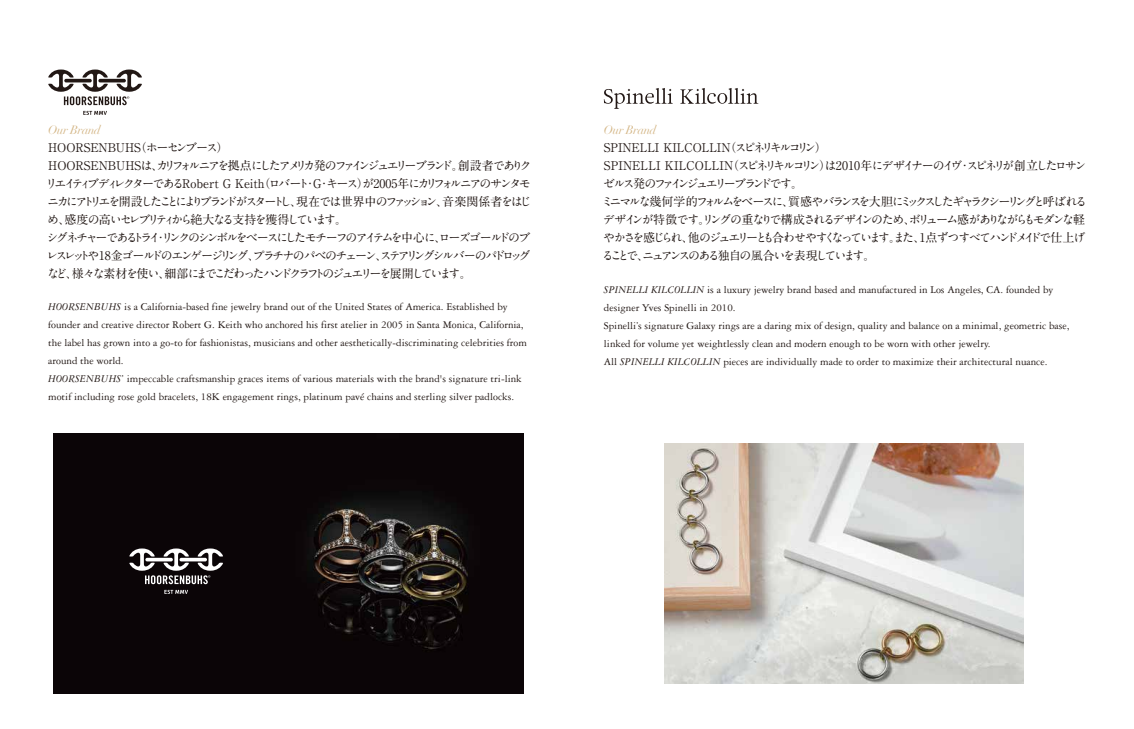
<style>
.page{position:relative;width:1134px;height:729px;background:#fff}
.page>*{position:absolute;margin:0;border:0;box-sizing:border-box;transform-origin:0 0}
.t1{font:700 12px/18px "A1 Mincho Std";letter-spacing:-.18em;color:#221815}
.t2{font:italic 12px "Didot LT Pro";letter-spacing:-.03em;color:#d4b686}
.t3{font:11px/18px "Garamond 3 LT Std";color:#221815}
.s1{font-style:italic}
</style>
<div class="page">
<svg style="left:680px;top:88px;width:78px;height:16px"></svg>
<svg style="left:604px;top:88px;width:69px;height:21px"></svg>
<img style="left:665px;top:444px;width:358px;height:239px">
<svg style="left:83px;top:111px;width:24px;height:4px"></svg>
<svg style="left:48px;top:69px;width:94px;height:36px"></svg>
<img style="left:54px;top:433px;width:469px;height:260px">
<svg style="left:129px;top:548px;width:94px;height:45px"></svg>
<p class="t2" style="left:48px;top:122px;width:54px">Our Brand</p>
<p class="t1" style="left:46px;top:136px;width:488px">HOORSENBUHS（ホーセンブース）<br>HOORSENBUHSは、カリフォルニアを拠点にしたアメリカ発のファインジュエリーブランド。創設者でありクリエイティブディレクターであるRobert G Keith（ロバート・G・キース）が2005年にカリフォルニアのサンタモニカにアトリエを開設したことによりブランドがスタートし、現在では世界中のファッション、音楽関係者をはじめ、感度の高いセレブリティから絶大なる支持を獲得しています。<br>シグネチャーであるトライ・リンクのシンボルをベースにしたモチーフのアイテムを中心に、ローズゴールドのブレスレットや18金ゴールドのエンゲージリング、プラチナのパベのチェーン、ステアリングシルバーのパドロッグなど、様々な素材を使い、細部にまでこだわったハンドクラフトのジュエリーを展開しています。</p>
<p class="t3" style="left:48px;top:297px;width:480px"><span class="s1">HOORSENBUHS</span> is a California-based fine jewelry brand out of the United States of America. Established by founder and creative director Robert G. Keith who anchored his first atelier in 2005 in Santa Monica, California, the label has grown into a go-to for fashionistas, musicians and other aesthetically-discriminating celebrities from around the world.<br><span class="s1">HOORSENBUHS</span>’ impeccable craftsmanship graces items of various materials with the brand's signature tri-link motif including rose gold bracelets, 18K engagement rings, platinum pavé chains and sterling silver padlocks.</p>
<p class="t2" style="left:604px;top:122px;width:54px">Our Brand</p>
<p class="t1" style="left:601px;top:136px;width:487px">SPINELLI KILCOLLIN（スピネリキルコリン）<br>SPINELLI KILCOLLIN（スピネリキルコリン）は2010年にデザイナーのイヴ・スピネリが創立したロサンゼルス発のファインジュエリーブランドです。<br>ミニマルな幾何学的フォルムをベースに、質感やバランスを大胆にミックスしたギャラクシーリングと呼ばれるデザインが特徴です。リングの重なりで構成されるデザインのため、ボリューム感がありながらもモダンな軽やかさを感じられ、他のジュエリーとも合わせやすくなっています。また、1点ずつすべてハンドメイドで仕上げることで、ニュアンスのある独自の風合いを表現しています。</p>
<p class="t3" style="left:604px;top:280px;width:467px"><span class="s1">SPINELLI KILCOLLIN</span> is a luxury jewelry brand based and manufactured in Los Angeles, CA. founded by designer Yves Spinelli in 2010.<br>Spinelli’s signature Galaxy rings are a daring mix of design, quality and balance on a minimal, geometric base, linked for volume yet weightlessly clean and modern enough to be worn with other jewelry.<br>All <span class="s1">SPINELLI KILCOLLIN</span> pieces are individually made to order to maximize their architectural nuance.</p>
</div>
